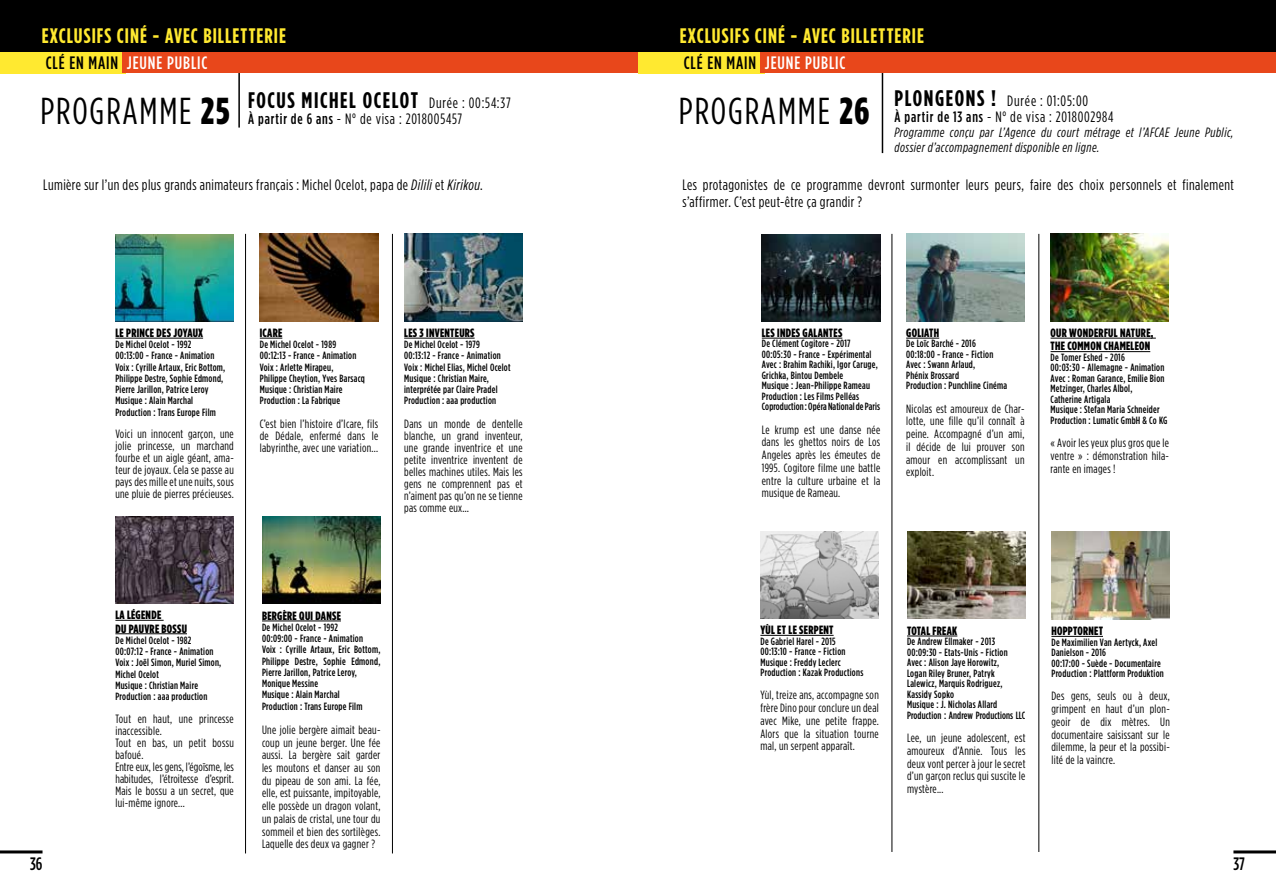
<style>
.page{position:relative;width:1276px;height:893px;background:#fff}
.page>*{position:absolute;margin:0;border:0;box-sizing:border-box;transform-origin:0 0}
.t1{font:37.5px "Gotham Condensed";letter-spacing:.05em;color:#000}
.t2{font:700 22.5px "Gotham Condensed";letter-spacing:.07em;color:#000}
.t3{font:700 21px "Gotham Condensed";letter-spacing:.05em;color:#ffe930}
.t4{font:500 18px "Gotham Condensed";letter-spacing:.05em;color:#fff}
.t5{font:500 18px "Gotham Condensed";color:#000}
.t6{font:15px/16.5px "Gotham Condensed";letter-spacing:.03em;color:#000}
.t7{font:15px/16.5px "Gotham Condensed";letter-spacing:.05em;color:#000}
.t8{font:italic 13.5px/15px "Gotham Condensed";letter-spacing:.035em;color:#000}
.t9{font:12px/12.8px "Gotham Condensed";letter-spacing:.025em;color:#000;text-align:justify}
.t10{font:900 12px/13.5px "Gotham Condensed";letter-spacing:.025em;color:#000}
.t11{font:500 10.5px/10.5px "Gotham Condensed";letter-spacing:.025em;color:#000}
.s1{color:#000}
.s2{font-weight:900}
.s3{font-weight:400;font-size:15px}
.s4{font-weight:500}
.s5{font-weight:700;font-size:22.5px}
.s6{font-style:italic}
</style>
<div class="page">
<hr style="left:0;top:850px;width:43px;height:3px;background:#000">
<hr style="left:1233px;top:850px;width:43px;height:3px;background:#000">
<hr style="left:238px;top:64px;width:2px;height:64px;background:#000">
<hr style="left:881px;top:63px;width:2px;height:90px;background:#000">
<hr style="left:906px;top:338px;width:33px;height:1px;background:#000">
<svg style="left:260px;top:338px;width:22px;height:1px"></svg>
<img style="left:1050px;top:234px;width:119px;height:88px">
<img style="left:404px;top:234px;width:118px;height:88px">
<hr style="left:907px;top:636px;width:50px;height:1px;background:#000">
<hr style="left:262px;top:621px;width:79px;height:1px;background:#000">
<img style="left:907px;top:531px;width:118px;height:88px">
<img style="left:262px;top:516px;width:118px;height:88px">
<hr style="left:762px;top:338px;width:80px;height:1px;background:#000">
<hr style="left:115px;top:338px;width:88px;height:1px;background:#000">
<img style="left:762px;top:234px;width:118px;height:88px">
<img style="left:115px;top:234px;width:119px;height:88px">
<hr style="left:760px;top:635px;width:73px;height:1px;background:#000">
<hr style="left:115px;top:620px;width:49px;height:1px;background:#000">
<hr style="left:115px;top:633px;width:72px;height:1px;background:#000">
<img style="left:760px;top:531px;width:119px;height:88px">
<img style="left:115px;top:516px;width:119px;height:88px">
<hr style="left:1051px;top:636px;width:52px;height:1px;background:#000">
<img style="left:1051px;top:531px;width:118px;height:88px">
<hr style="left:1050px;top:338px;width:105px;height:1px;background:#000">
<hr style="left:1050px;top:351px;width:100px;height:1px;background:#000">
<hr style="left:404px;top:338px;width:70px;height:1px;background:#000">
<img style="left:906px;top:234px;width:118px;height:88px">
<img style="left:260px;top:234px;width:118px;height:88px">
<hr style="left:891px;top:234px;width:1px;height:618px;background:#000">
<hr style="left:245px;top:234px;width:1px;height:619px;background:#000">
<hr style="left:1038px;top:234px;width:1px;height:618px;background:#000">
<hr style="left:392px;top:234px;width:1px;height:619px;background:#000">
<div style="left:638px;top:1px;width:638px;height:72px;background:#000"></div>
<div style="left:638px;top:52px;width:127px;height:21px;background:#ffe930"></div>
<div style="left:760px;top:52px;width:516px;height:21px;background:#e8471b"></div>
<div style="left:0;top:1px;width:638px;height:72px;background:#000"></div>
<div style="left:0;top:52px;width:125px;height:21px;background:#ffe930"></div>
<div style="left:123px;top:52px;width:515px;height:21px;background:#e8471b"></div>
<h3 class="t3" style="left:42px;top:24px;width:246px">EXCLUSIFS CINÉ - AVEC BILLETTERIE</h3>
<h3 class="t3" style="left:679px;top:24px;width:246px">EXCLUSIFS CINÉ - AVEC BILLETTERIE</h3>
<h3 class="t4" style="left:46px;top:53px;width:163px"><span class="s1">CLÉ EN MAIN</span> JEUNE PUBLIC</h3>
<h3 class="t4" style="left:684px;top:53px;width:163px"><span class="s1">CLÉ EN MAIN</span> JEUNE PUBLIC</h3>
<h1 class="t1" style="left:40px;top:90px;width:191px">PROGRAMME <span class="s2">25</span></h1>
<h2 class="t2" style="left:248px;top:87px;width:264px">FOCUS MICHEL OCELOT <span class="s3">Durée : 00:54:37</span></h2>
<h3 class="t7" style="left:248px;top:111px;width:215px"><span class="s4">À partir de 6 ans</span> - N° de visa : 2018005457</h3>
<h1 class="t1" style="left:679px;top:90px;width:192px">PROGRAMME <span class="s2">26</span></h1>
<h3 class="t7" style="left:894px;top:92px;width:220px"><span class="s5">PLONGEONS !</span> Durée : 01:05:00<br><span class="s4">À partir de 13 ans</span> - N° de visa : 2018002984</h3>
<p class="t8" style="left:894px;top:125px;width:340px">Programme conçu par L’Agence du court métrage et l’AFCAE Jeune Public, dossier d’accompagnement disponible en ligne.</p>
<h3 class="t6" style="left:43px;top:176px;width:441px">Lumière sur l’un des plus grands animateurs français : Michel Ocelot, papa de <span class="s6">Dilili</span> et <span class="s6">Kirikou</span>.</h3>
<h3 class="t6" style="left:682px;top:176px;width:553px">Les protagonistes de ce programme devront surmonter leurs peurs, faire des choix personnels et finalement s’affirmer. C’est peut-être ça grandir ?</h3>
<p class="t10" style="left:115px;top:326px;width:89px">LE PRINCE DES JOYAUX</p>
<p class="t11" style="left:115px;top:339px;width:111px;line-height:11.2px">De Michel Ocelot - 1992<br>00:13:00 - France - Animation<br>Voix : Cyrille Artaux, Eric Bottom,<br>Philippe Destre, Sophie Edmond,<br>Pierre Jarillon, Patrice Leroy<br>Musique : Alain Marchal<br>Production : Trans Europe Film</p>
<p class="t9" style="left:115px;top:428px;width:120px;line-height:12px">Voici un innocent garçon, une jolie princesse, un marchand fourbe et un aigle géant, ama&shy;teur de joyaux. Cela se passe au pays des mille et une nuits, sous une pluie de pierres précieuses.</p>
<p class="t10" style="left:260px;top:326px;width:24px">ICARE</p>
<p class="t11" style="left:260px;top:339px;width:107px;line-height:11.2px">De Michel Ocelot - 1989<br>00:12:13 - France - Animation<br>Voix : Arlette Mirapeu,<br>Philippe Cheytion, Yves Barsacq<br>Musique : Christian Maire<br>Production : La Fabrique</p>
<p class="t9" style="left:260px;top:417px;width:120px;line-height:12px">C’est bien l’histoire d’Icare, fils de Dédale, enfermé dans le labyrinthe, avec une variation...</p>
<p class="t10" style="left:404px;top:326px;width:72px">LES 3 INVENTEURS</p>
<p class="t11" style="left:404px;top:339px;width:108px;line-height:11.2px">De Michel Ocelot - 1979<br>00:13:12 - France - Animation<br>Voix : Michel Elias, Michel Ocelot<br>Musique : Christian Maire, interprétée par Claire Pradel<br>Production : aaa production</p>
<p class="t9" style="left:404px;top:417px;width:120px;line-height:12px">Dans un monde de dentelle blanche, un grand inventeur, une grande inventrice et une petite inventrice inventent de belles machines utiles. Mais les gens ne comprennent pas et n’aiment pas qu’on ne se tienne pas comme eux…</p>
<p class="t10" style="left:762px;top:326px;width:82px">LES INDES GALANTES</p>
<p class="t11" style="left:762px;top:338px;width:120px">De Clément Cogitore - 2017<br>00:05:30 - France - Expérimental<br>Avec : Brahim Rachiki, Igor Caruge,<br>Grichka, Bintou Dembele<br>Musique : Jean-Philippe Rameau<br>Production : Les Films Pelléas<br>Coproduction : Opéra National de Paris</p>
<p class="t9" style="left:762px;top:423px;width:120px">Le krump est une danse née dans les ghettos noirs de Los Angeles après les émeutes de 1995. Cogitore filme une battle entre la culture urbaine et la musique de Rameau.</p>
<p class="t10" style="left:906px;top:326px;width:35px">GOLIATH</p>
<p class="t11" style="left:906px;top:338px;width:102px">De Loïc Barché - 2016<br>00:18:00 - France - Fiction<br>Avec : Swann Arlaud,<br>Phénix Brossard<br>Production : Punchline Cinéma</p>
<p class="t9" style="left:906px;top:402px;width:120px">Nicolas est amoureux de Char&shy;lotte, une fille qu’il connaît à peine. Accompagné d’un ami, il décide de lui prouver son amour en accomplissant un exploit.</p>
<p class="t10" style="left:1050px;top:326px;width:104px">OUR WONDERFUL NATURE,<br>THE COMMON CHAMELEON</p>
<p class="t11" style="left:1050px;top:352px;width:118px">De Tomer Eshed - 2016<br>00:03:30 - Allemagne - Animation<br>Avec : Roman Garance, Emilie Bion<br>Metzinger, Charles Albol,<br>Catherine Artigala<br>Musique : Stefan Maria Schneider<br>Production : Lumatic GmbH &amp; Co KG</p>
<p class="t9" style="left:1050px;top:436px;width:120px">« Avoir les yeux plus gros que le ventre » : démonstration hila&shy;rante en images !</p>
<p class="t10" style="left:115px;top:608px;width:73px">LA LÉGENDE<br>DU PAUVRE BOSSU</p>
<p class="t11" style="left:115px;top:634px;width:107px;line-height:11.2px">De Michel Ocelot - 1982<br>00:07:12 - France - Animation<br>Voix : Joël Simon, Muriel Simon,<br>Michel Ocelot<br>Musique : Christian Maire<br>Production : aaa production</p>
<p class="t9" style="left:115px;top:713px;width:120px;line-height:12px;text-align:left">Tout en haut, une princesse inaccessible.<br>Tout en bas, un petit bossu bafoué.<br>Entre eux, les gens, l’égoïsme, les habitudes, l’étroitesse d’esprit.<br>Mais le bossu a un secret, que lui-même ignore...</p>
<p class="t10" style="left:262px;top:609px;width:80px">BERGÈRE QUI DANSE</p>
<p class="t11" style="left:262px;top:622px;width:120px;line-height:11.2px">De Michel Ocelot - 1992<br>00:09:00 - France - Animation<br>Voix : Cyrille Artaux, Eric Bottom,<br>Philippe Destre, Sophie Edmond,<br>Pierre Jarillon, Patrice Leroy,<br>Monique Messine<br>Musique : Alain Marchal<br>Production : Trans Europe Film</p>
<p class="t9" style="left:262px;top:723px;width:120px">Une jolie bergère aimait beau&shy;coup un jeune berger. Une fée aussi. La bergère sait garder les moutons et danser au son du pipeau de son ami. La fée, elle, est puissante, impitoyable, elle possède un dragon volant, un palais de cristal, une tour du sommeil et bien des sortilèges.<br>Laquelle des deux va gagner ?</p>
<p class="t10" style="left:760px;top:623px;width:75px">YÙL ET LE SERPENT</p>
<p class="t11" style="left:760px;top:636px;width:104px">De Gabriel Harel - 2015<br>00:13:10 - France - Fiction<br>Musique : Freddy Leclerc<br>Production : Kazak Productions</p>
<p class="t9" style="left:760px;top:689px;width:120px">Yùl, treize ans, accompagne son frère Dino pour conclure un deal avec Mike, une petite frappe.<br>Alors que la situation tourne mal, un serpent apparaît.</p>
<p class="t10" style="left:907px;top:624px;width:52px">TOTAL FREAK</p>
<p class="t11" style="left:907px;top:636px;width:120px">De Andrew Ellmaker - 2013<br>00:09:30 - Etats-Unis - Fiction<br>Avec : Alison Jaye Horowitz,<br>Logan Riley Bruner, Patryk<br>Lalewicz, Marquis Rodriguez,<br>Kassidy Sopko<br>Musique : J. Nicholas Allard<br>Production : Andrew Productions LLC</p>
<p class="t9" style="left:907px;top:731px;width:120px">Lee, un jeune adolescent, est amoureux d’Annie. Tous les deux vont percer à jour le secret d’un garçon reclus qui suscite le mystère...</p>
<p class="t10" style="left:1051px;top:624px;width:53px">HOPPTORNET</p>
<p class="t11" style="left:1051px;top:637px;width:114px">De Maximilien Van Aertyck, Axel<br>Danielson - 2016<br>00:17:00 - Suède - Documentaire<br>Production : Plattform Produktion</p>
<p class="t9" style="left:1051px;top:690px;width:120px">Des gens, seuls ou à deux, grimpent en haut d’un plon&shy;geoir de dix mètres. Un documentaire saisissant sur le dilemme, la peur et la possibi&shy;lité de la vaincre.</p>
<h3 class="t5" style="left:30px;top:853px;width:14px">36</h3>
<h3 class="t5" style="left:1233px;top:853px;width:13px">37</h3>
</div>
